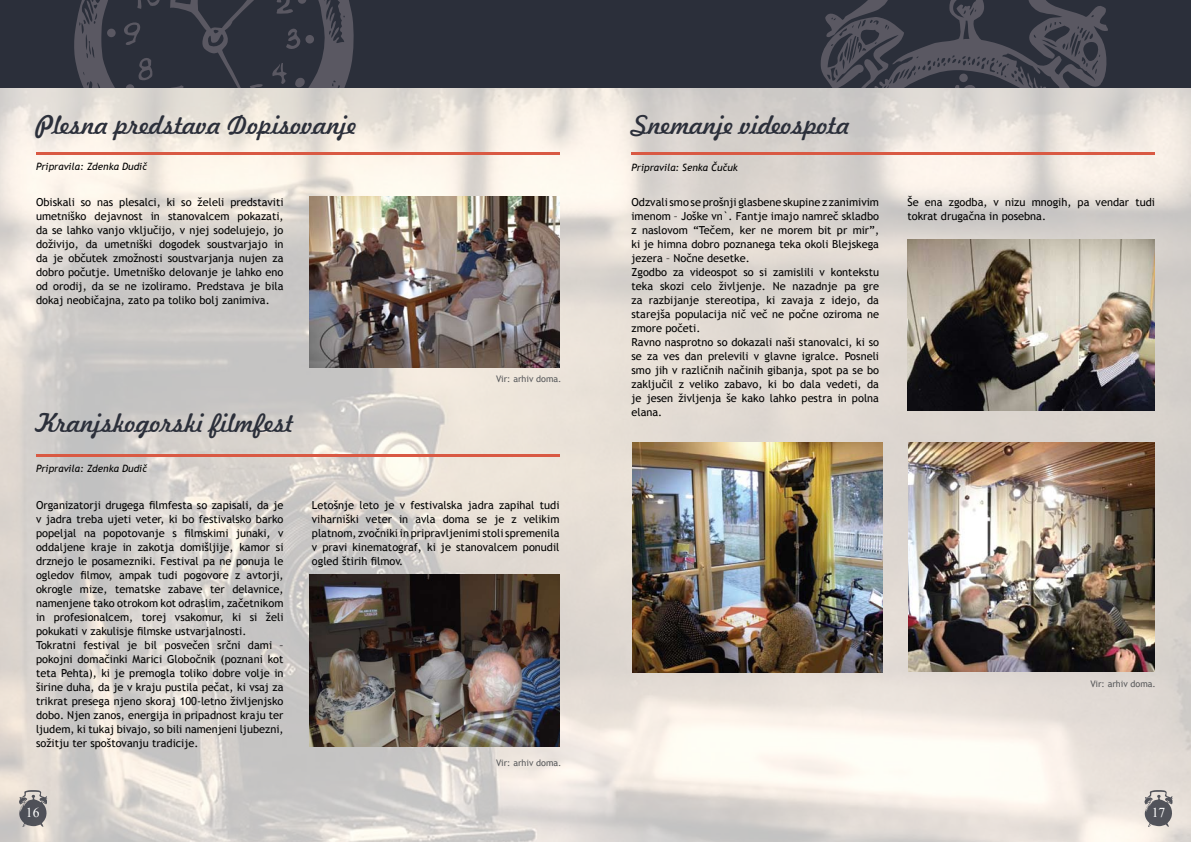
<style>
.page{position:relative;width:1191px;height:842px;background:#fff}
.page>*{position:absolute;margin:0;border:0;box-sizing:border-box;transform-origin:0 0}
.t1{font:25px "Freehand 521 BT Regular C";color:#2b2f3a}
.t2{font:13.6px "Times New Roman";color:#fff}
.t3{font:11px/14px "Trebuchet MS";color:#000}
.t4{font:italic 10px "Trebuchet MS";color:#000}
.t5{font:9px "Trebuchet MS";color:#58595b}
</style>
<div class="page">
<img style="left:0;top:87px;width:1191px;height:755px">
<hr style="left:36px;top:153px;width:523px;height:2px;background:#d95943">
<hr style="left:36px;top:455px;width:523px;height:2px;background:#d95943">
<div style="left:0;top:0;width:595px;height:87px;background:#2b2f3a"></div>
<svg style="left:74px;top:0;width:280px;height:87px"></svg>
<div style="left:595px;top:0;width:596px;height:87px;background:#2b2f3a"></div>
<svg style="left:820px;top:0;width:288px;height:87px"></svg>
<img style="left:310px;top:197px;width:249px;height:171px">
<img style="left:907px;top:240px;width:248px;height:170px">
<img style="left:632px;top:443px;width:250px;height:229px">
<img style="left:908px;top:442px;width:247px;height:229px">
<img style="left:310px;top:574px;width:249px;height:172px">
<hr style="left:631px;top:153px;width:524px;height:2px;background:#d95943">
<svg style="left:1144px;top:790px;width:28px;height:37px"></svg>
<svg style="left:19px;top:790px;width:28px;height:37px"></svg>
<h1 class="t1" style="left:36px;top:109px;width:322px">Plesna predstava Dopisovanje</h1>
<p class="t4" style="left:36px;top:161px;width:112px">Pripravila: Zdenka Dudič</p>
<p class="t3" style="left:36px;top:195px;width:249px;text-align:justify">Obiskali so nas plesalci, ki so želeli predstaviti umetniško dejavnost in stanovalcem pokazati, da se lahko vanjo vključijo, v njej sodelujejo, jo doživijo, da umetniški dogodek soustvarjajo in da je občutek zmožnosti soustvarjanja nujen za dobro počutje. Umetniško delovanje je lahko eno od orodij, da se ne izoliramo. Predstava je bila dokaj neobičajna, zato pa toliko bolj zanimiva.</p>
<h1 class="t1" style="left:36px;top:407px;width:259px">Kranjskogorski filmfest</h1>
<p class="t4" style="left:36px;top:463px;width:112px">Pripravila: Zdenka Dudič</p>
<p class="t5" style="left:496px;top:374px;width:67px">Vir: arhiv doma.</p>
<p class="t3" style="left:36px;top:498px;width:249px">Organizatorji drugega filmfesta so zapisali, da je v jadra treba ujeti veter, ki bo festivalsko barko popeljal na popotovanje s filmskimi junaki, v oddaljene kraje in zakotja domišljije, kamor si drznejo le posamezniki. Festival pa ne ponuja le ogledov filmov, ampak tudi pogovore z avtorji, okrogle mize, tematske zabave ter delavnice, namenjene tako otrokom kot odraslim, začetnikom in profesionalcem, torej vsakomur, ki si želi pokukati v zakulisje filmske ustvarjalnosti.<br>Tokratni festival je bil posvečen srčni dami – pokojni domačinki Marici Globočnik (poznani kot teta Pehta), ki je premogla toliko dobre volje in širine duha, da je v kraju pustila pečat, ki vsaj za trikrat presega njeno skoraj 100-letno življenjsko dobo. Njen zanos, energija in pripadnost kraju ter ljudem, ki tukaj bivajo, so bili namenjeni ljubezni, sožitju ter spoštovanju tradicije.</p>
<p class="t3" style="left:312px;top:498px;width:249px;text-align:justify">Letošnje leto je v festivalska jadra zapihal tudi viharniški veter in avla doma se je z velikim platnom, zvočniki in pripravljenimi stoli spremenila v pravi kinematograf, ki je stanovalcem ponudil ogled štirih filmov.</p>
<p class="t5" style="left:496px;top:757px;width:67px">Vir: arhiv doma.</p>
<h1 class="t1" style="left:631px;top:108px;width:220px">Snemanje videospota</h1>
<p class="t4" style="left:631px;top:161px;width:108px">Pripravila: Senka Čučuk</p>
<p class="t3" style="left:631px;top:195px;width:249px">Odzvali smo se prošnji glasbene skupine z zanimivim imenom – Joške vn`. Fantje imajo namreč skladbo z naslovom “Tečem, ker ne morem bit pr mir”, ki je himna dobro poznanega teka okoli Blejskega jezera – Nočne desetke.<br>Zgodbo za videospot so si zamislili v kontekstu teka skozi celo življenje. Ne nazadnje pa gre za razbijanje stereotipa, ki zavaja z idejo, da starejša populacija nič več ne počne oziroma ne zmore početi.<br>Ravno nasprotno so dokazali naši stanovalci, ki so se za ves dan prelevili v glavne igralce. Posneli smo jih v različnih načinih gibanja, spot pa se bo zaključil z veliko zabavo, ki bo dala vedeti, da je jesen življenja še kako lahko pestra in polna elana.</p>
<p class="t3" style="left:907px;top:195px;width:249px">Še ena zgodba, v nizu mnogih, pa vendar tudi tokrat drugačna in posebna.</p>
<p class="t5" style="left:1090px;top:678px;width:67px">Vir: arhiv doma.</p>
<p class="t2" style="left:26px;top:803px;width:15px">16</p>
<p class="t2" style="left:1151px;top:803px;width:15px">17</p>
</div>
